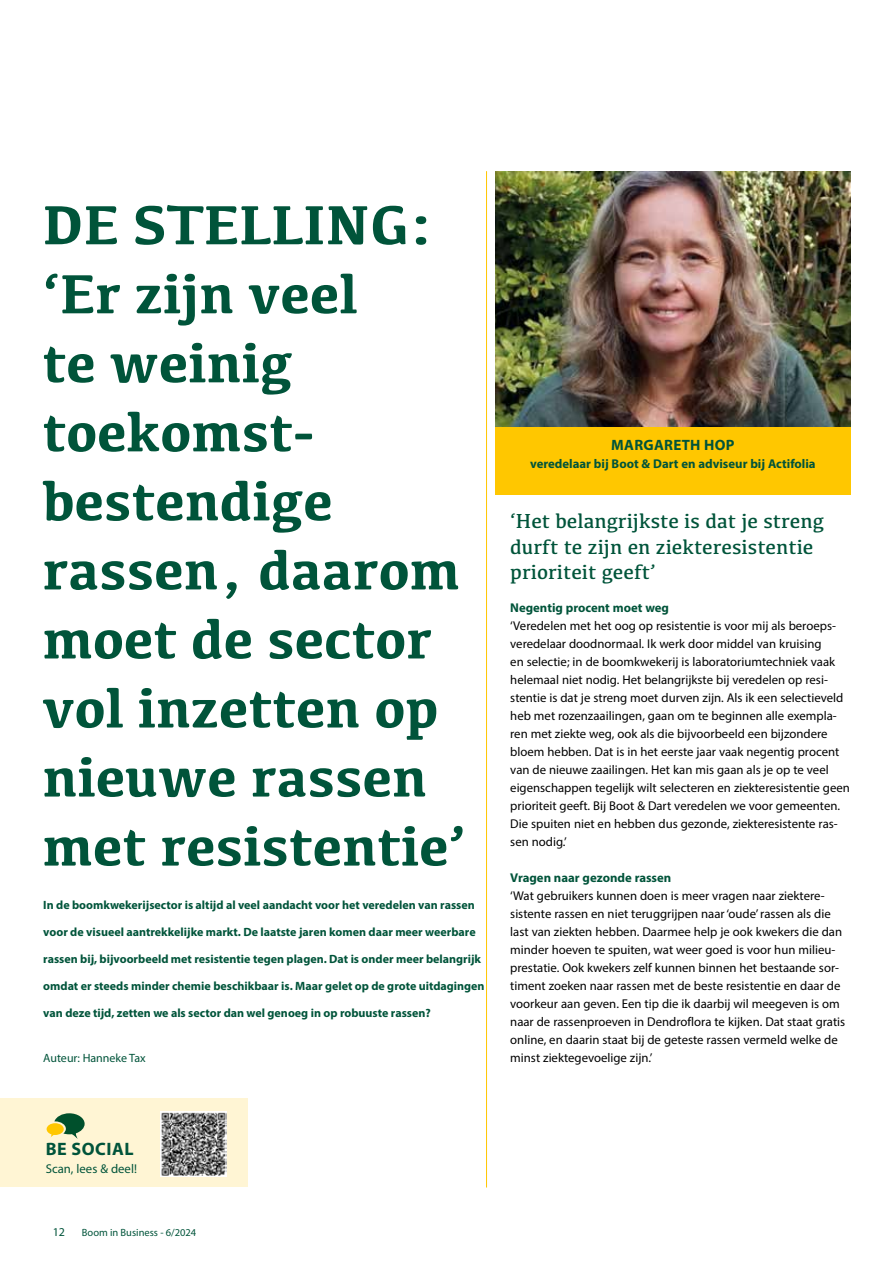
<style>
.page{position:relative;width:893px;height:1263px;background:#fff}
.page>*{position:absolute;margin:0;border:0;box-sizing:border-box;transform-origin:0 0}
.t1{font:700 57px/69px "Kefa";color:#00543a}
.t2{font:21px/25.5px "Kefa";color:#00543a}
.t3{font:700 18px "Myriad Pro";letter-spacing:.03em;color:#00543a}
.t4{font:700 15px "Myriad Pro";letter-spacing:.02em;color:#00543a}
.t5{font:12.75px/18px "Myriad Pro";color:#000}
.t6{font:700 12.75px "Myriad Pro";color:#00543a}
.t7{font:12.75px "Myriad Pro";color:#00543a}
.t8{font:700 12px "Myriad Pro";color:#00543a}
.t9{font:12px "Myriad Pro";color:#00543a}
.t10{font:10.5px "Myriad Pro";color:#00543a}
</style>
<div class="page">
<img style="left:495px;top:171px;width:355px;height:256px">
<hr style="left:486px;top:171px;width:1px;height:1016px;background:#ffc700">
<div style="left:495px;top:427px;width:355px;height:68px;background:#ffc700"></div>
<div style="left:0;top:1098px;width:248px;height:88px;background:#fff5d4"></div>
<img style="left:161px;top:1111px;width:65px;height:66px">
<svg style="left:47px;top:1113px;width:38px;height:26px"></svg>
<h1 class="t1" style="left:43px;top:188px;width:425px">DE STELLING: ‘Er zijn veel<br>te weinig toekomst&shy;bestendige rassen, daarom moet de sector vol inzetten op nieuwe rassen met resistentie’</h1>
<p class="t8" style="left:43px;top:897px;width:433px">In de boomkwekerijsector is altijd al veel aandacht voor het veredelen van rassen</p>
<p class="t8" style="left:43px;top:924px;width:434px">voor de visueel aantrekkelijke markt. De laatste jaren komen daar meer weerbare</p>
<p class="t8" style="left:43px;top:951px;width:439px">rassen bij, bijvoorbeeld met resistentie tegen plagen. Dat is onder meer belangrijk</p>
<p class="t8" style="left:43px;top:978px;width:443px">omdat er steeds minder chemie beschikbaar is. Maar gelet op de grote uitdagingen</p>
<p class="t8" style="left:43px;top:1005px;width:389px">van deze tijd, zetten we als sector dan wel genoeg in op robuuste rassen?</p>
<p class="t9" style="left:43px;top:1051px;width:104px">Auteur: Hanneke Tax</p>
<p class="t4" style="left:611px;top:435px;width:125px">MARGARETH HOP</p>
<p class="t6" style="left:530px;top:455px;width:287px">veredelaar bij Boot &amp; Dart en adviseur bij Actifolia</p>
<h2 class="t2" style="left:510px;top:508px;width:315px">‘Het belangrijkste is dat je streng durft te zijn en ziekteresistentie prioriteit geeft’</h2>
<p class="t6" style="left:510px;top:599px;width:160px">Negentig procent moet weg</p>
<p class="t5" style="left:510px;top:617px;width:341px">‘Veredelen met het oog op resistentie is voor mij als beroeps&shy;veredelaar doodnormaal. Ik werk door middel van kruising<br>en selectie; in de boomkwekerij is laboratoriumtechniek vaak helemaal niet nodig. Het belangrijkste bij veredelen op resi&shy;stentie is dat je streng moet durven zijn. Als ik een selectieveld heb met rozenzaailingen, gaan om te beginnen alle exempla&shy;ren met ziekte weg, ook als die bijvoorbeeld een bijzondere bloem hebben. Dat is in het eerste jaar vaak negentig procent van de nieuwe zaailingen. Het kan mis gaan als je op te veel eigenschappen tegelijk wilt selecteren en ziekteresistentie geen prioriteit geeft. Bij Boot &amp; Dart veredelen we voor gemeenten.<br>Die spuiten niet en hebben dus gezonde, ziekteresistente ras&shy;sen nodig.’</p>
<p class="t6" style="left:510px;top:869px;width:163px">Vragen naar gezonde rassen</p>
<p class="t5" style="left:510px;top:887px;width:337px">‘Wat gebruikers kunnen doen is meer vragen naar ziektere&shy;sistente rassen en niet teruggrijpen naar ‘oude’ rassen als die last van ziekten hebben. Daarmee help je ook kwekers die dan minder hoeven te spuiten, wat weer goed is voor hun milieu&shy;prestatie. Ook kwekers zelf kunnen binnen het bestaande sor&shy;timent zoeken naar rassen met de beste resistentie en daar de voorkeur aan geven. Een tip die ik daarbij wil meegeven is om naar de rassenproeven in Dendroflora te kijken. Dat staat gratis online, en daarin staat bij de geteste rassen vermeld welke de minst ziektegevoelige zijn.’</p>
<h3 class="t3" style="left:46px;top:1137px;width:89px">BE SOCIAL</h3>
<p class="t7" style="left:46px;top:1161px;width:93px">Scan, lees &amp; deel!</p>
<p class="t9" style="left:53px;top:1224px;width:14px">12</p>
<p class="t10" style="left:82px;top:1226px;width:116px">Boom in Business - 6/2024</p>
</div>
